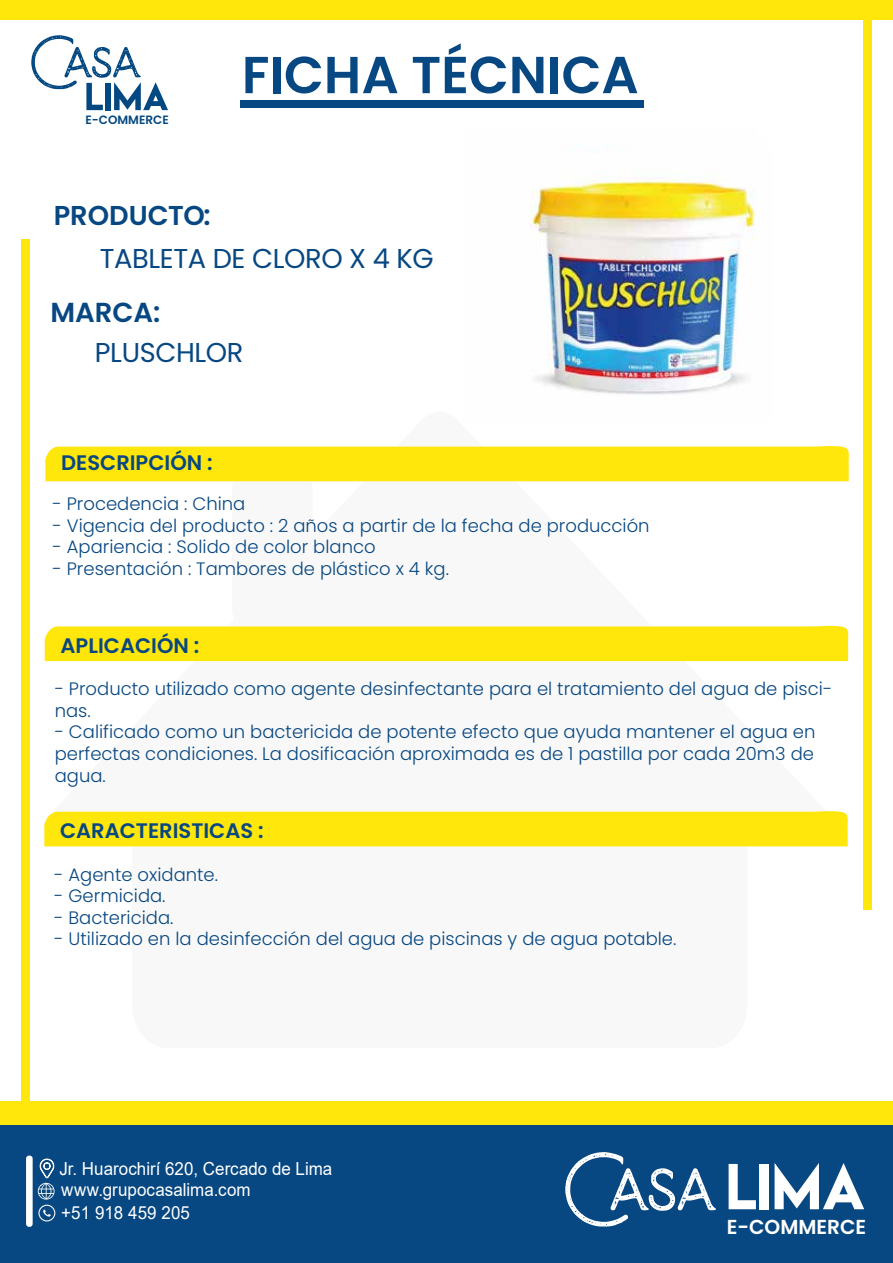
<style>
.page{position:relative;width:893px;height:1263px;background:#fff}
.page>*{position:absolute;margin:0;border:0;box-sizing:border-box;transform-origin:0 0}
.t1{font:600 52.05px "Poppins";color:#074782}
.t2{font:600 27.45px "Poppins";color:#074782}
.t3{font:27.3px "Poppins";letter-spacing:-.015em;color:#074782}
.t4{font:600 27.3px "Poppins";color:#074782}
.t5{font:600 21px "Poppins";color:#074782}
.t6{font:600 20.25px "Poppins";color:#fff}
.t7{font:300 18px/21.6px "Poppins";color:#074782}
.t8{font:18px/20.7px "Arial";color:#fff;scale:.94 1}
.t9{font:600 12px "Poppins";color:#034881}
</style>
<div class="page">
<svg style="left:53px;top:481px;width:773px;height:366px"></svg>
<div style="left:45px;top:625px;width:803px;height:36px;background:#ffe60b"></div>
<div style="left:0;top:1101px;width:893px;height:161px;background:#ffe60b"></div>
<div style="left:0;top:0;width:893px;height:20px;background:#ffe60b"></div>
<div style="left:864px;top:0;width:8px;height:909px;background:#ffe60b"></div>
<div style="left:22px;top:240px;width:8px;height:950px;background:#ffe60b"></div>
<div style="left:0;top:1125px;width:893px;height:138px;background:#074782"></div>
<svg style="left:43px;top:1209px;width:8px;height:8px"></svg>
<div style="left:38px;top:1205px;width:17px;height:16px;border:1px solid #f6f6f6;border-radius:50%"></div>
<svg style="left:729px;top:1164px;width:27px;height:45px"></svg>
<div style="left:760px;top:1164px;width:9px;height:45px;background:#fff"></div>
<svg style="left:775px;top:1163px;width:89px;height:46px"></svg>
<svg style="left:565px;top:1152px;width:151px;height:74px"></svg>
<div style="left:26px;top:1155px;width:7px;height:72px;background:#fff;border-radius:3px"></div>
<svg style="left:38px;top:1158px;width:17px;height:41px"></svg>
<div style="left:240px;top:100px;width:404px;height:7px;background:#074782"></div>
<svg style="left:31px;top:35px;width:137px;height:75px"></svg>
<div style="left:45px;top:446px;width:804px;height:35px;background:#ffe60b"></div>
<div style="left:44px;top:810px;width:804px;height:36px;background:#ffe60b"></div>
<img style="left:531px;top:179px;width:225px;height:216px">
<p class="t9" style="left:86px;top:113px;width:85px">E-COMMERCE</p>
<h3 class="t4" style="left:54px;top:199px;width:158px">PRODUCTO:</h3>
<h1 class="t1" style="left:242px;top:45px;width:398px">FICHA TÉCNICA</h1>
<h3 class="t3" style="left:100px;top:243px;width:335px">TABLETA DE CLORO X 4 KG</h3>
<h2 class="t2" style="left:50px;top:297px;width:112px">MARCA:</h2>
<h3 class="t3" style="left:95px;top:336px;width:150px">PLUSCHLOR</h3>
<p class="t5" style="left:61px;top:451px;width:153px">DESCRIPCIÓN :</p>
<p class="t7" style="left:53px;top:493px;width:194px">- Procedencia : China</p>
<p class="t7" style="left:53px;top:515px;width:599px">- Vigencia del producto : 2 años a partir de la fecha de producción</p>
<p class="t7" style="left:53px;top:536px;width:325px">- Apariencia : Solido de color blanco</p>
<p class="t7" style="left:53px;top:558px;width:398px">- Presentación : Tambores de plástico x 4 kg.</p>
<p class="t5" style="left:61px;top:633px;width:140px">APLICACIÓN :</p>
<p class="t7" style="left:55px;top:678px;width:779px">- Producto utilizado como agente desinfectante para el tratamiento del agua de pisci&shy;nas.</p>
<p class="t7" style="left:55px;top:721px;width:762px;text-align:justify">- Calificado como un bactericida de potente efecto que ayuda mantener el agua en perfectas condiciones. La dosificación aproximada es de 1 pastilla por cada 20m3 de agua.</p>
<p class="t5" style="left:60px;top:819px;width:205px">CARACTERISTICAS :</p>
<p class="t7" style="left:54px;top:863px;width:165px">- Agente oxidante.</p>
<p class="t7" style="left:54px;top:885px;width:113px">- Germicida.</p>
<p class="t7" style="left:54px;top:907px;width:121px">- Bactericida.</p>
<p class="t7" style="left:54px;top:928px;width:624px">- Utilizado en la desinfección del agua de piscinas y de agua potable.</p>
<p class="t8" style="left:59px;top:1158px;width:292px">Jr. Huarochirí 620, Cercado de Lima www.grupocasalima.com</p>
<p class="t8" style="left:61px;top:1202px;width:138px">+51 918 459 205</p>
<p class="t6" style="left:727px;top:1215px;width:141px">E-COMMERCE</p>
</div>
